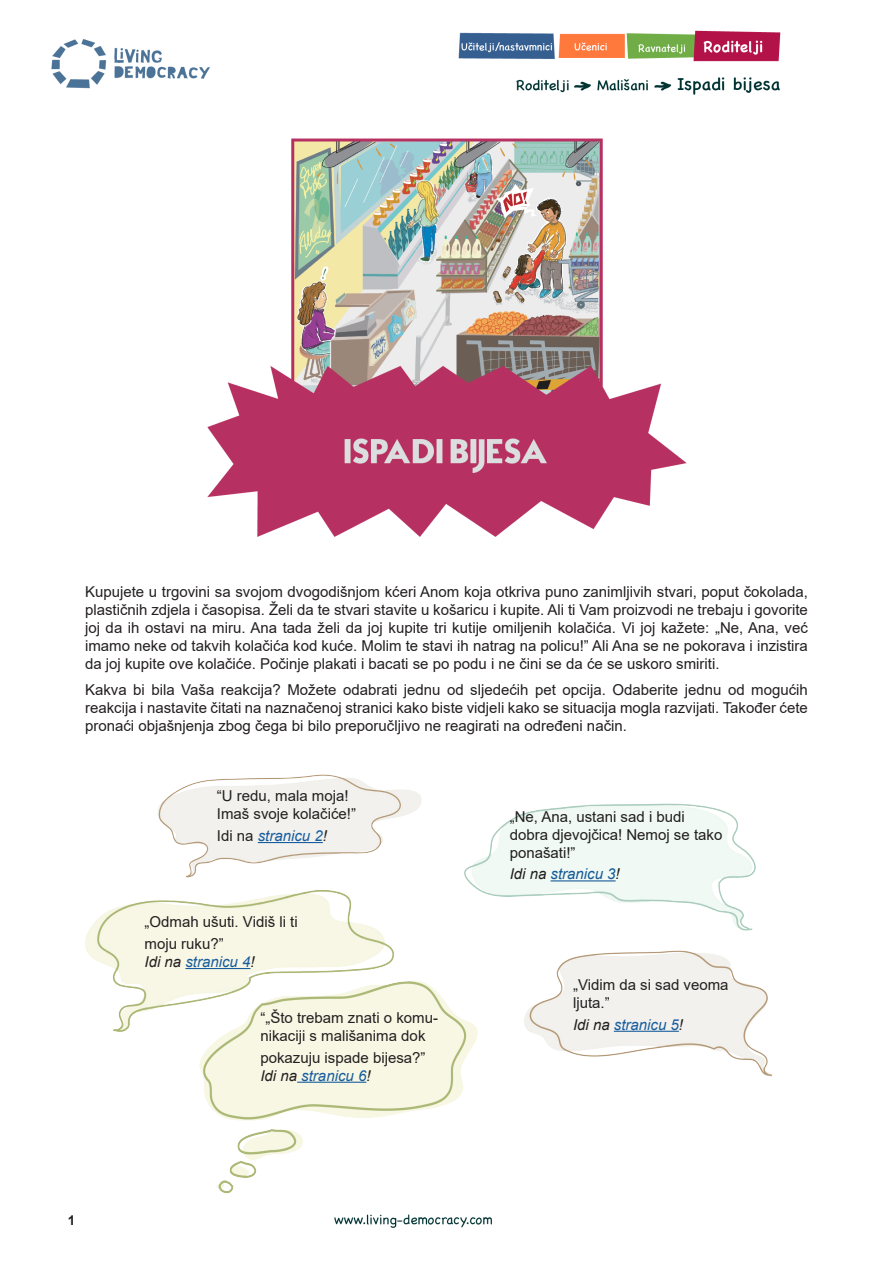
<style>
.page{position:relative;width:893px;height:1263px;background:#fff}
.page>*{position:absolute;margin:0;border:0;box-sizing:border-box;transform-origin:0 0}
.t1{font:15px/18px "Arial";color:#231f20}
.t2{font:italic 15px "Arial";color:#175d9e}
.t3{font:700 13.5px "Arial";color:#231f20}
.s1{font-style:normal;color:#231f20}
.s2{color:#231f20}
</style>
<div class="page">
<img style="left:51px;top:30px;width:730px;height:1198px">
<img style="left:51px;top:855px;width:385px;height:215px">
<img style="left:490px;top:962px;width:291px;height:136px">
<img style="left:115px;top:973px;width:366px;height:224px">
<hr style="left:297px;top:1082px;width:69px;height:1px;background:#175d9e">
<img style="left:433px;top:772px;width:348px;height:190px">
<img style="left:151px;top:754px;width:276px;height:146px">
<img style="left:51px;top:128px;width:730px;height:440px">
<hr style="left:258px;top:842px;width:65px;height:1px;background:#175d9e">
<hr style="left:185px;top:968px;width:65px;height:1px;background:#175d9e">
<hr style="left:614px;top:1031px;width:65px;height:1px;background:#175d9e">
<p class="t1" style="left:85px;top:582px;width:724px;text-align:justify">Kupujete u trgovini sa svojom dvogodišnjom kćeri Anom koja otkriva puno zanimljivih stvari, poput čokolada, plastičnih zdjela i časopisa. Želi da te stvari stavite u košaricu i kupite. Ali ti Vam proizvodi ne trebaju i govorite joj da ih ostavi na miru. Ana tada želi da joj kupite tri kutije omiljenih kolačića. Vi joj kažete: „Ne, Ana, već imamo neke od takvih kolačića kod kuće. Molim te stavi ih natrag na policu!” Ali Ana se ne pokorava i inzistira da joj kupite ove kolačiće. Počinje plakati i bacati se po podu i ne čini se da će se uskoro smiriti.</p>
<p class="t1" style="left:85px;top:681px;width:724px;text-align:justify">Kakva bi bila Vaša reakcija? Možete odabrati jednu od sljedećih pet opcija. Odaberite jednu od mogućih reakcija i nastavite čitati na naznačenoj stranici kako biste vidjeli kako se situacija mogla razvijati. Također ćete pronaći objašnjenja zbog čega bi bilo preporučljivo ne reagirati na određeni način.</p>
<p class="t1" style="left:217px;top:787px;width:133px">“U redu, mala moja!</p>
<p class="t1" style="left:217px;top:805px;width:141px">Imaš svoje kolačiće!”</p>
<p class="t2" style="left:217px;top:826px;width:112px"><span class="s1">Idi na</span> stranicu 2<span class="s2">!</span></p>
<p class="t1" style="left:145px;top:911px;width:155px;line-height:21.6px">„Odmah ušuti. Vidiš li ti moju ruku?”</p>
<p class="t2" style="left:145px;top:952px;width:112px"><span class="s2">Idi na</span> stranicu 4<span class="s2">!</span></p>
<p class="t1" style="left:260px;top:1009px;width:179px">“„Što trebam znati o komu&shy;nikaciji s mališanima dok</p>
<p class="t1" style="left:260px;top:1048px;width:167px">pokazuju ispade bijesa?”</p>
<p class="t2" style="left:260px;top:1066px;width:112px"><span class="s2">Idi na</span> stranicu 6<span class="s2">!</span></p>
<p class="t1" style="left:510px;top:807px;width:214px">„Ne, Ana, ustani sad i budi dobra djevojčica! Nemoj se tako ponašati!”</p>
<p class="t2" style="left:510px;top:864px;width:112px"><span class="s2">Idi na</span> stranicu 3<span class="s2">!</span></p>
<p class="t1" style="left:573px;top:976px;width:157px">„Vidim da si sad veoma ljuta.”</p>
<p class="t2" style="left:573px;top:1015px;width:112px"><span class="s2">Idi na</span> stranicu 5<span class="s2">!</span></p>
<p class="t3" style="left:68px;top:1211px;width:9px">1</p>
</div>
